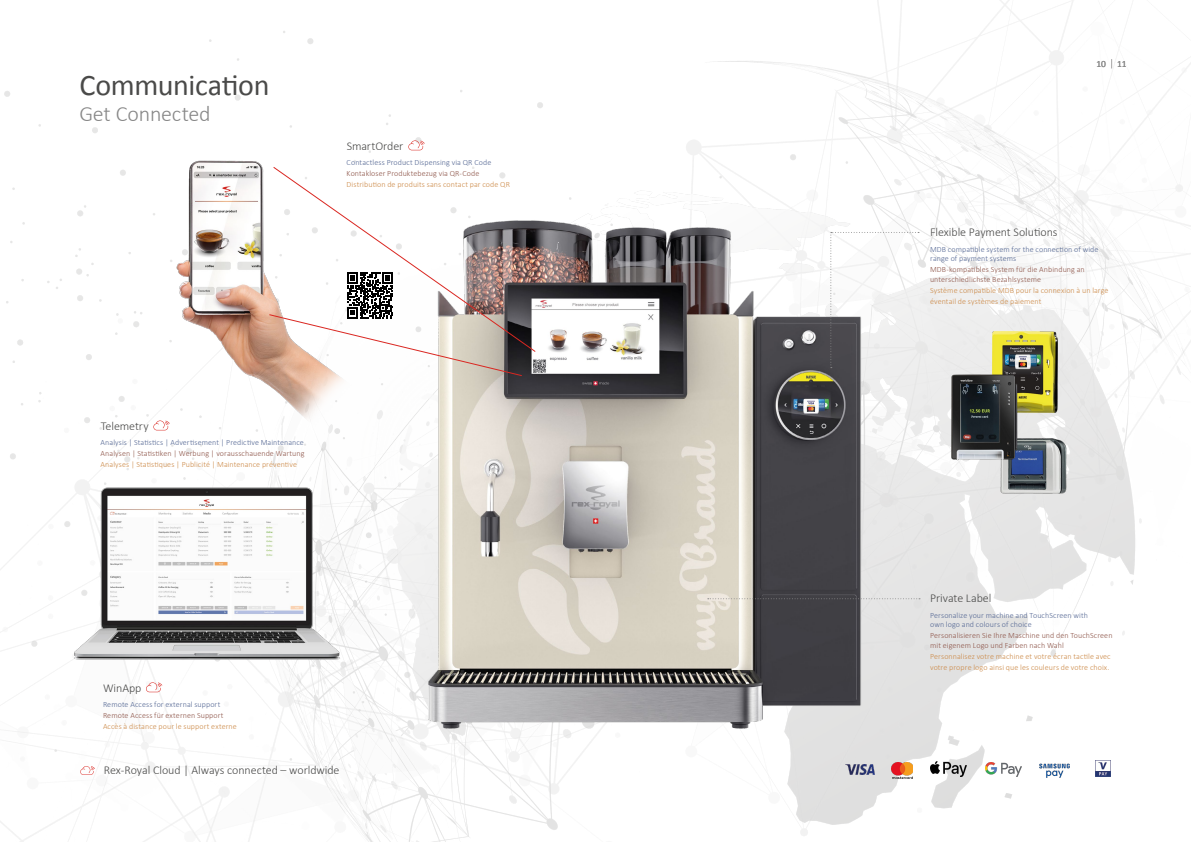
<style>
.page{position:relative;width:1191px;height:842px;background:#fff}
.page>*{position:absolute;margin:0;border:0;box-sizing:border-box;transform-origin:0 0}
.t1{font:30px "Calibri";letter-spacing:-.01em;color:#4a4a49}
.t2{font:300 22px "Calibri";letter-spacing:-.01em;color:#878787}
.t3{font:300 12px "Calibri";letter-spacing:-.005em;color:#4a4a49}
.t4{font:9.5px "Calibri";color:#878787}
.t5{font:300 8px/11px "Calibri";letter-spacing:.01em;color:#cc8a48}
.t6{font:300 8px/9.5px "Calibri";letter-spacing:.01em;color:#8e564a}
.t7{font:300 8px/9.5px "Calibri";letter-spacing:.01em;color:#556894}
</style>
<div class="page">
<img style="left:0;top:0;width:1191px;height:842px">
<img style="left:345px;top:214px;width:541px;height:525px">
<img style="left:173px;top:152px;width:207px;height:280px">
<img style="left:66px;top:477px;width:274px;height:192px">
<img style="left:996px;top:432px;width:75px;height:67px">
<img style="left:992px;top:332px;width:65px;height:81px">
<img style="left:943px;top:371px;width:79px;height:91px">
<svg style="left:708px;top:598px;width:212px;height:1px"></svg>
<svg style="left:153px;top:420px;width:17px;height:10px"></svg>
<svg style="left:408px;top:140px;width:17px;height:10px"></svg>
<svg style="left:146px;top:682px;width:16px;height:10px"></svg>
<svg style="left:273px;top:166px;width:263px;height:186px"></svg>
<svg style="left:830px;top:232px;width:89px;height:136px"></svg>
<img style="left:1095px;top:760px;width:15px;height:17px">
<img style="left:930px;top:762px;width:36px;height:15px">
<img style="left:985px;top:762px;width:36px;height:15px">
<img style="left:892px;top:763px;width:21px;height:16px">
<img style="left:1025px;top:755px;width:58px;height:32px">
<img style="left:845px;top:765px;width:29px;height:9px">
<svg style="left:80px;top:766px;width:15px;height:9px"></svg>
<svg style="left:269px;top:273px;width:253px;height:103px"></svg>
<h1 class="t1" style="left:79px;top:66px;width:192px">Communication</h1>
<h2 class="t2" style="left:79px;top:100px;width:133px">Get Connected</h2>
<h3 class="t3" style="left:347px;top:139px;width:58px">SmartOrder</h3>
<p class="t7" style="left:347px;top:158px;width:146px">Contactless Product Dispensing via QR Code</p>
<p class="t6" style="left:347px;top:169px;width:134px">Kontakloser Produktebezug via QR-Code</p>
<p class="t5" style="left:347px;top:179px;width:165px">Distribution de produits sans contact par code QR</p>
<h3 class="t3" style="left:101px;top:419px;width:50px">Telemetry</h3>
<p class="t7" style="left:101px;top:438px;width:205px">Analysis | Statistics | Advertisement | Predictive Maintenance</p>
<p class="t6" style="left:101px;top:449px;width:205px">Analysen | Statistiken | Werbung | vorausschauende Wartung</p>
<p class="t5" style="left:101px;top:459px;width:198px">Analyses | Statistiques | Publicité | Maintenance préventive</p>
<h3 class="t3" style="left:103px;top:680px;width:40px">WinApp</h3>
<p class="t7" style="left:103px;top:699px;width:119px">Remote Access for external support</p>
<p class="t6" style="left:103px;top:710px;width:122px">Remote Access für externen Support</p>
<p class="t5" style="left:103px;top:721px;width:135px">Accès à distance pour le support externe</p>
<h3 class="t3" style="left:104px;top:762px;width:237px">Rex-Royal Cloud | Always connected – worldwide</h3>
<p class="t4" style="left:1096px;top:57px;width:32px">10 11</p>
<h3 class="t3" style="left:930px;top:225px;width:129px">Flexible Payment Solutions</h3>
<p class="t7" style="left:930px;top:244px;width:170px">MDB compatible system for the connection of wide range of payment systems</p>
<p class="t6" style="left:930px;top:264px;width:156px">MDB-kompatibles System für die Anbindung an unterschiedlichste Bezahlsysteme</p>
<p class="t5" style="left:930px;top:284px;width:180px">Système compatible MDB pour la connexion à un large éventail de systèmes de paiement</p>
<h3 class="t3" style="left:930px;top:591px;width:63px">Private Label</h3>
<p class="t7" style="left:930px;top:610px;width:159px">Personalize your machine and TouchScreen with own logo and colours of choice</p>
<p class="t6" style="left:930px;top:630px;width:184px">Personalisieren Sie Ihre Maschine und den TouchScreen mit eigenem Logo und Farben nach Wahl</p>
<p class="t5" style="left:930px;top:650px;width:182px">Personnalisez votre machine et votre écran tactile avec votre propre logo ainsi que les couleurs de votre choix.</p>
</div>
